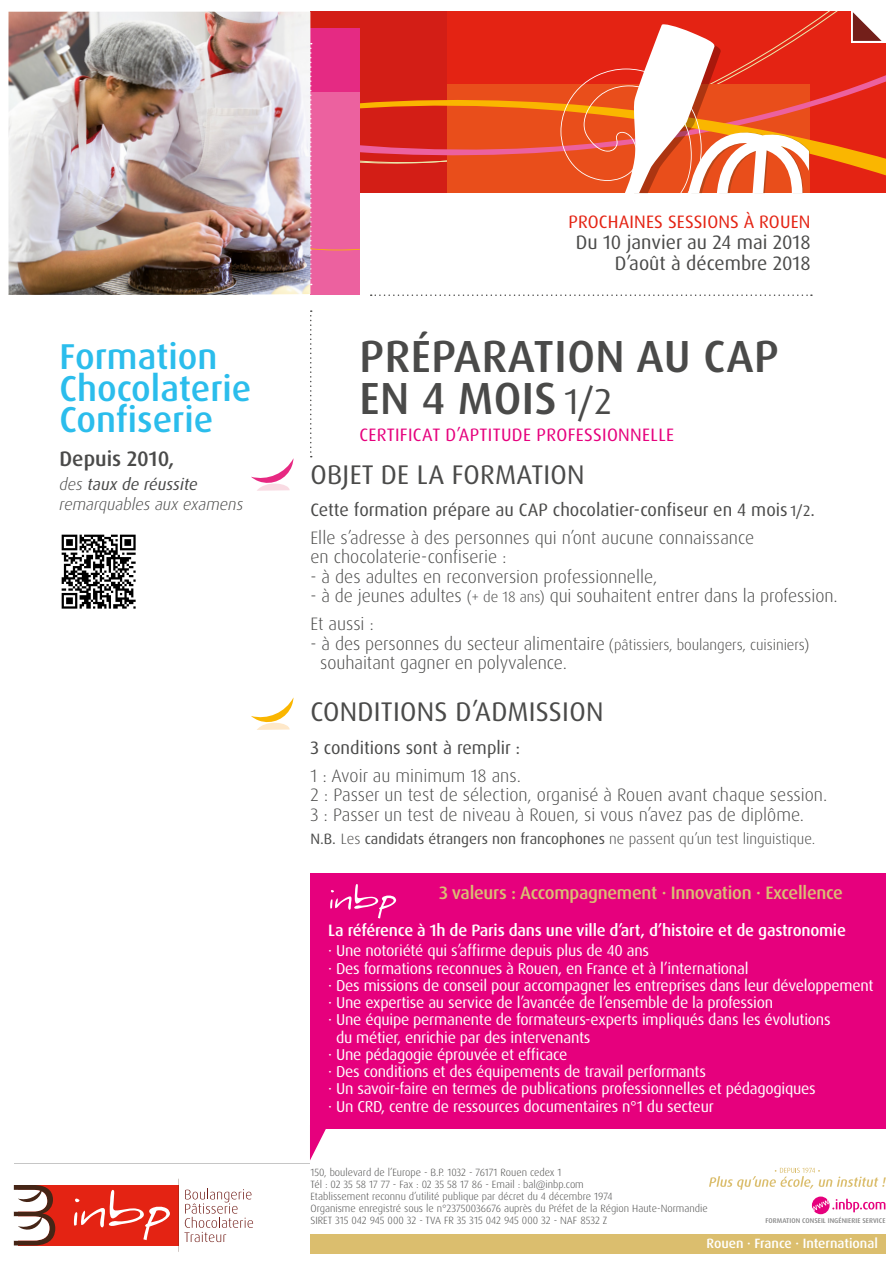
<style>
.page{position:relative;width:893px;height:1263px;background:#fff}
.page>*{position:absolute;margin:0;border:0;box-sizing:border-box;transform-origin:0 0}
.t1{font:500 45px "Dax OT";letter-spacing:.01em;color:#4a4a49}
.t2{font:500 36px/31.5px "Dax OT";color:#2bbdec}
.t3{font:27px "Dax OT";letter-spacing:.01em;color:#4a4a49}
.t4{font:500 21px "Dax OT";color:#4a4a49}
.t5{font:19.5px/21px "Dax OT";color:#4a4a49;text-align:right}
.t6{font:300 18px/19.5px "Dax OT";color:#4a4a49}
.t7{font:18px "Dax OT";color:#4a4a49}
.t8{font:500 18px "Dax OT";letter-spacing:-.015em;color:#d9bf73}
.t9{font:18px "Dax OT";letter-spacing:.02em;color:#e6007d}
.t10{font:18px "Dax OT";letter-spacing:.01em;color:#e42313}
.t11{font:500 16.5px "Dax OT";letter-spacing:-.015em;color:#fff}
.t12{font:italic 300 16.5px/19.8px "Dax OT";color:#4a4a49}
.t13{font:15.75px/17.2px "Dax OT";letter-spacing:-.015em;color:#fff}
.t14{font:15px "Dax OT";color:#4a4a49}
.t15{font:500 13.5px "Dax OT";color:#fff}
.t16{font:300 10.5px "Dax OT";color:#4a4a49}
.t17{font:500 6.9px "Dax OT";letter-spacing:.01em;color:#878787}
.s1{font-weight:400}
.s2{font-weight:400;font-size:36px}
.s3{font-size:15px}
.s4{font-weight:300}
</style>
<div class="page">
<div style="left:310px;top:1234px;width:575px;height:19px;background:#dbbe6e"></div>
<div style="left:18px;top:1185px;width:160px;height:60px;background:#e42313"></div>
<svg style="left:14px;top:1185px;width:41px;height:60px"></svg>
<svg style="left:74px;top:1189px;width:96px;height:51px"></svg>
<svg style="left:178px;top:1179px;width:75px;height:73px"></svg>
<hr style="left:14px;top:1163px;width:296px;height:1px;background:#c6c6c6">
<svg style="left:310px;top:11px;width:575px;height:182px;background:#e1331b"></svg>
<svg style="left:560px;top:23px;width:250px;height:171px"></svg>
<svg style="left:310px;top:43px;width:50px;height:242px;background:#ea5899"></svg>
<img style="left:61px;top:534px;width:75px;height:75px">
<img style="left:9px;top:12px;width:301px;height:283px">
<svg style="left:310px;top:310px;width:2px;height:147px"></svg>
<svg style="left:371px;top:294px;width:441px;height:2px"></svg>
<div style="left:852px;top:0;width:41px;height:42px;background:#fff"></div>
<svg style="left:853px;top:12px;width:29px;height:29px"></svg>
<svg style="left:251px;top:459px;width:42px;height:32px"></svg>
<svg style="left:251px;top:698px;width:42px;height:32px"></svg>
<div style="left:310px;top:873px;width:576px;height:256px;background:#e6007d"></div>
<svg style="left:310px;top:1129px;width:16px;height:31px"></svg>
<svg style="left:330px;top:884px;width:66px;height:34px"></svg>
<svg style="left:812px;top:1196px;width:18px;height:18px"></svg>
<svg style="left:811px;top:1199px;width:74px;height:13px"></svg>
<svg style="left:709px;top:1168px;width:177px;height:21px"></svg>
<p class="t2" style="left:60px;top:341px;width:159px">Formation</p>
<p class="t2" style="left:60px;top:373px;width:193px">Chocolaterie<br>Confiserie</p>
<p class="t4" style="left:60px;top:445px;width:116px">Depuis 2010,</p>
<p class="t12" style="left:60px;top:475px;width:185px">des <span class="s1">taux de réussite </span>remarquables aux examens</p>
<p class="t10" style="left:568px;top:210px;width:244px">PROCHAINES SESSIONS À ROUEN</p>
<p class="t5" style="left:576px;top:232px;width:236px">Du 10 janvier au 24 mai 2018<br>D’août à décembre 2018</p>
<p class="t1" style="left:360px;top:328px;width:421px">PRÉPARATION AU CAP</p>
<p class="t1" style="left:360px;top:370px;width:254px">EN 4 MOIS <span class="s2">1/2</span></p>
<p class="t9" style="left:359px;top:424px;width:316px">CERTIFICAT D’APTITUDE PROFESSIONNELLE</p>
<p class="t3" style="left:311px;top:457px;width:276px">OBJET DE LA FORMATION</p>
<p class="t7" style="left:310px;top:498px;width:506px">Cette formation prépare au CAP chocolatier-confiseur en 4 mois <span class="s3">1/2</span>.</p>
<p class="t6" style="left:310px;top:528px;width:445px">Elle s’adresse à des personnes qui n’ont aucune connaissance en chocolaterie-confiserie :</p>
<p class="t6" style="left:310px;top:567px;width:349px">- à des adultes en reconversion professionnelle,</p>
<p class="t6" style="left:310px;top:587px;width:529px">- à de jeunes adultes <span class="s3">(+ de 18 ans)</span> qui souhaitent entrer dans la profession.</p>
<p class="t6" style="left:310px;top:615px;width:65px">Et aussi :</p>
<p class="t6" style="left:310px;top:634px;width:500px">- à des personnes du secteur alimentaire <span class="s3">(pâtissiers, boulangers, cuisiniers)</span></p>
<p class="t6" style="left:320px;top:654px;width:248px">souhaitant gagner en polyvalence.</p>
<p class="t3" style="left:311px;top:695px;width:294px">CONDITIONS D’ADMISSION</p>
<p class="t7" style="left:310px;top:736px;width:211px">3 conditions sont à remplir :</p>
<p class="t6" style="left:310px;top:766px;width:212px">1 : Avoir au minimum 18 ans.</p>
<p class="t6" style="left:310px;top:785px;width:518px">2 : Passer un test de sélection, organisé à Rouen avant chaque session.</p>
<p class="t6" style="left:310px;top:805px;width:495px">3 : Passer un test de niveau à Rouen, si vous n’avez pas de diplôme.</p>
<p class="t14" style="left:310px;top:830px;width:506px">N.B. <span class="s4">Les</span> candidats étrangers non francophones <span class="s4">ne passent qu’un test linguistique.</span></p>
<p class="t8" style="left:439px;top:881px;width:405px">3 valeurs : Accompagnement · Innovation · Excellence</p>
<p class="t11" style="left:328px;top:919px;width:519px">La référence à 1h de Paris dans une ville d’art, d’histoire et de gastronomie</p>
<p class="t13" style="left:328px;top:942px;width:322px">· Une notoriété qui s’affirme depuis plus de 40 ans</p>
<p class="t13" style="left:328px;top:960px;width:422px">· Des formations reconnues à Rouen, en France et à l’international</p>
<p class="t13" style="left:328px;top:977px;width:547px">· Des missions de conseil pour accompagner les entreprises dans leur développement</p>
<p class="t13" style="left:328px;top:994px;width:446px">· Une expertise au service de l’avancée de l’ensemble de la profession</p>
<p class="t13" style="left:336px;top:1011px;width:496px;text-indent:-8px">· Une équipe permanente de formateurs-experts impliqués dans les évolutions du métier, enrichie par des intervenants</p>
<p class="t13" style="left:328px;top:1046px;width:241px">· Une pédagogie éprouvée et efficace</p>
<p class="t13" style="left:328px;top:1063px;width:379px">· Des conditions et des équipements de travail performants</p>
<p class="t13" style="left:328px;top:1080px;width:489px">· Un savoir-faire en termes de publications professionnelles et pédagogiques</p>
<p class="t13" style="left:328px;top:1098px;width:387px">· Un CRD, centre de ressources documentaires n°1 du secteur</p>
<p class="t16" style="left:310px;top:1165px;width:253px">150, boulevard de l’Europe - B.P. 1032 - 76171 Rouen cedex 1</p>
<p class="t16" style="left:310px;top:1177px;width:275px">Tél : 02 35 58 17 77 - Fax : 02 35 58 17 86 - Email : bal@inbp.com</p>
<p class="t16" style="left:310px;top:1189px;width:303px">Etablissement reconnu d’utilité publique par décret du 4 décembre 1974</p>
<p class="t16" style="left:310px;top:1201px;width:399px">Organisme enregistré sous le n°23750036676 auprès du Préfet de la Région Haute-Normandie</p>
<p class="t16" style="left:310px;top:1213px;width:298px">SIRET 315 042 945 000 32 - TVA FR 35 315 042 945 000 32 - NAF 8532 Z</p>
<p class="t17" style="left:765px;top:1216px;width:122px">FORMATION CONSEIL INGÉNIERIE SERVICE</p>
<p class="t15" style="left:707px;top:1235px;width:173px">Rouen · France · International</p>
</div>
